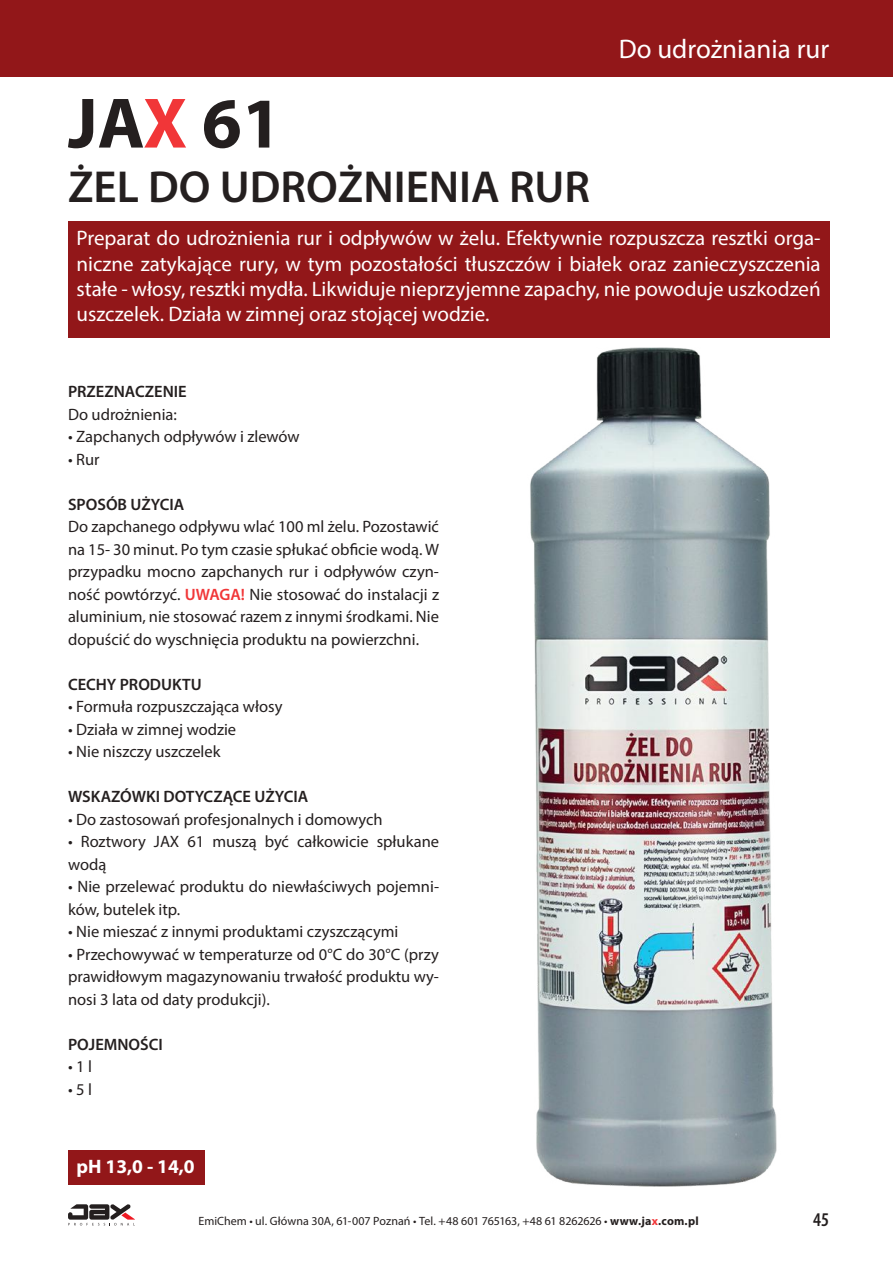
<style>
.page{position:relative;width:893px;height:1263px;background:#fff}
.page>*{position:absolute;margin:0;border:0;box-sizing:border-box;transform-origin:0 0}
.t1{font:700 72px "Myriad Pro";color:#241f1f}
.t2{font:600 45px "Myriad Pro";color:#241f1f}
.t3{font:27px "Myriad Pro";color:#fff}
.t4{font:21px/25.2px "Myriad Pro";color:#fff;text-align:justify}
.t5{font:700 19.5px "Myriad Pro";color:#fff}
.t6{font:600 condensed 19.5px "Myriad Pro";color:#241f1f}
.t7{font:16.5px/22.5px "Myriad Pro";color:#241f1f;text-align:justify}
.t8{font:600 16.5px "Myriad Pro";color:#241f1f}
.t9{font:12px "Myriad Pro";color:#241f1f}
.s1{color:#f13638}
.s2{font-weight:600;color:#f13638}
.s3{font-weight:700}
.s4{font-weight:700;color:#f13638}
</style>
<div class="page">
<svg style="left:68px;top:1204px;width:67px;height:21px"></svg>
<div style="left:68px;top:1150px;width:136px;height:35px;background:#921719"></div>
<div style="left:0;top:0;width:893px;height:77px;background:#921719"></div>
<div style="left:68px;top:221px;width:761px;height:117px;background:#921719"></div>
<img style="left:530px;top:348px;width:247px;height:838px">
<h3 class="t3" style="left:619px;top:32px;width:212px">Do udrożniania rur</h3>
<h1 class="t1" style="left:68px;top:76px;width:215px">JA<span class="s1">X</span> 61</h1>
<h2 class="t2" style="left:68px;top:158px;width:524px">ŻEL DO UDROŻNIENIA RUR</h2>
<p class="t4" style="left:77px;top:225px;width:746px">Preparat do udrożnienia rur i odpływów w żelu. Efektywnie rozpuszcza resztki orga&shy;niczne zatykające rury, w tym pozostałości tłuszczów i białek oraz zanieczyszczenia stałe - włosy, resztki mydła. Likwiduje nieprzyjemne zapachy, nie powoduje uszkodzeń uszczelek. Działa w zimnej oraz stojącej wodzie.</p>
<p class="t8" style="left:68px;top:381px;width:120px">PRZEZNACZENIE</p>
<p class="t7" style="left:68px;top:403px;width:110px">Do udrożnienia:</p>
<p class="t7" style="left:68px;top:425px;width:233px">• Zapchanych odpływów i zlewów</p>
<p class="t7" style="left:68px;top:448px;width:33px">• Rur</p>
<p class="t8" style="left:68px;top:494px;width:118px">SPOSÓB UŻYCIA</p>
<p class="t7" style="left:68px;top:515px;width:373px">Do zapchanego odpływu wlać 100 ml żelu. Pozostawić na 15- 30 minut. Po tym czasie spłukać obficie wodą. W przypadku mocno zapchanych rur i odpływów czyn&shy;ność powtórzyć. <span class="s2">UWAGA!</span> Nie stosować do instalacji z aluminium, nie stosować razem z innymi środkami. Nie dopuścić do wyschnięcia produktu na powierzchni.</p>
<p class="t8" style="left:68px;top:674px;width:135px">CECHY PRODUKTU</p>
<p class="t7" style="left:68px;top:695px;width:216px">• Formuła rozpuszczająca włosy</p>
<p class="t7" style="left:68px;top:718px;width:170px">• Działa w zimnej wodzie</p>
<p class="t7" style="left:68px;top:740px;width:154px">• Nie niszczy uszczelek</p>
<p class="t8" style="left:68px;top:786px;width:242px">WSKAZÓWKI DOTYCZĄCE UŻYCIA</p>
<p class="t7" style="left:68px;top:808px;width:316px">• Do zastosowań profesjonalnych i domowych</p>
<p class="t7" style="left:68px;top:830px;width:373px">• Roztwory JAX 61 muszą być całkowicie spłukane wodą</p>
<p class="t7" style="left:68px;top:875px;width:372px">• Nie przelewać produktu do niewłaściwych pojemni&shy;ków, butelek itp.</p>
<p class="t7" style="left:68px;top:920px;width:332px">• Nie mieszać z innymi produktami czyszczącymi</p>
<p class="t7" style="left:68px;top:943px;width:373px">• Przechowywać w temperaturze od 0°C do 30°C (przy prawidłowym magazynowaniu trwałość produktu wy&shy;nosi 3 lata od daty produkcji).</p>
<p class="t8" style="left:68px;top:1034px;width:96px">POJEMNOŚCI</p>
<p class="t7" style="left:68px;top:1055px;width:26px">• 1 l</p>
<p class="t7" style="left:68px;top:1078px;width:26px">• 5 l</p>
<p class="t5" style="left:77px;top:1154px;width:120px">pH 13,0 - 14,0</p>
<p class="t9" style="left:198px;top:1214px;width:502px">EmiChem • ul. Główna 30A, 61-007 Poznań • Tel. +48 601 765163, +48 61 8262626 • <span class="s3">www.ja</span><span class="s4">x</span><span class="s3">.com.pl</span></p>
<p class="t6" style="left:813px;top:1207px;width:17px">45</p>
</div>
